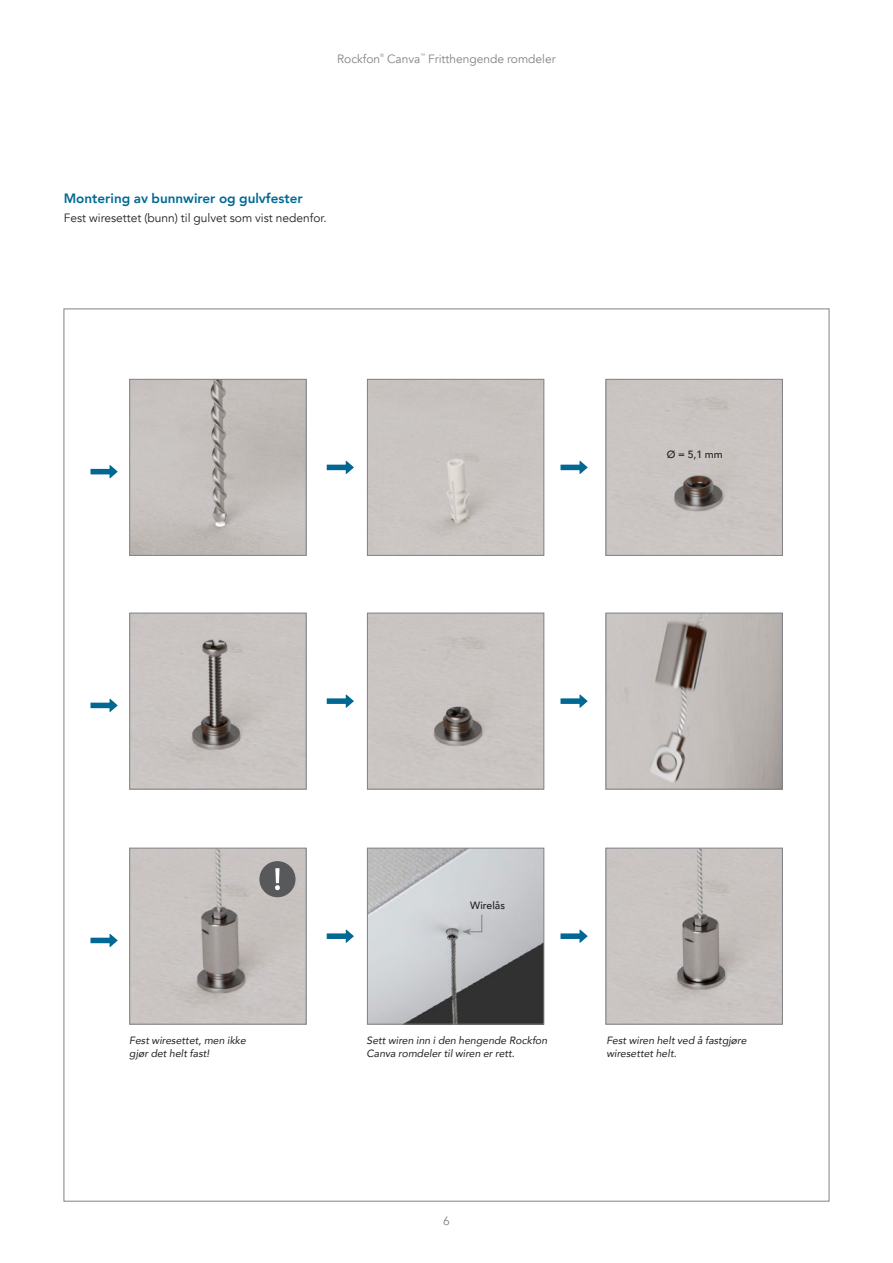
<style>
.page{position:relative;width:893px;height:1263px;background:#fff}
.page>*{position:absolute;margin:0;border:0;box-sizing:border-box;transform-origin:0 0}
.t1{font:800 13.5px "Avenir";color:#006893}
.t2{font:12px "Avenir";color:#231f20}
.t3{font:12px "Avenir";color:#808285}
.t4{font:italic 10.5px/12.6px "Avenir";color:#231f20}
.t5{font:500 10.5px "Avenir";color:#231f20}
.t6{font:4.8px "Avenir";color:#808285}
</style>
<div class="page">
<img style="left:132px;top:381px;width:172px;height:172px">
<div style="left:130px;top:379px;width:176px;height:176px;border:1px solid #808285"></div>
<img style="left:132px;top:615px;width:172px;height:172px">
<div style="left:130px;top:613px;width:176px;height:176px;border:1px solid #808285"></div>
<img style="left:132px;top:850px;width:172px;height:172px">
<div style="left:130px;top:848px;width:176px;height:176px;border:1px solid #808285"></div>
<div style="left:369px;top:381px;width:173px;height:172px;background:#c9c4c1"></div>
<div style="left:367px;top:379px;width:177px;height:176px;border:1px solid #808285"></div>
<div style="left:369px;top:615px;width:173px;height:172px;background:#c9c4c1"></div>
<div style="left:367px;top:613px;width:177px;height:176px;border:1px solid #808285"></div>
<img style="left:608px;top:850px;width:173px;height:172px">
<div style="left:606px;top:848px;width:177px;height:176px;border:1px solid #808285"></div>
<div style="left:608px;top:381px;width:173px;height:172px;background:#cac5c2"></div>
<div style="left:606px;top:379px;width:177px;height:176px;border:1px solid #808285"></div>
<img style="left:608px;top:615px;width:173px;height:172px">
<div style="left:606px;top:613px;width:177px;height:176px;border:1px solid #808285"></div>
<img style="left:369px;top:850px;width:173px;height:172px">
<div style="left:367px;top:848px;width:177px;height:176px;border:1px solid #808285"></div>
<svg style="left:327px;top:461px;width:27px;height:13px"></svg>
<svg style="left:327px;top:694px;width:27px;height:14px"></svg>
<svg style="left:327px;top:929px;width:27px;height:14px"></svg>
<svg style="left:560px;top:461px;width:28px;height:13px"></svg>
<svg style="left:560px;top:694px;width:28px;height:14px"></svg>
<svg style="left:560px;top:929px;width:28px;height:14px"></svg>
<svg style="left:90px;top:465px;width:28px;height:13px"></svg>
<svg style="left:90px;top:699px;width:28px;height:13px"></svg>
<svg style="left:90px;top:934px;width:28px;height:13px"></svg>
<svg style="left:462px;top:914px;width:20px;height:21px"></svg>
<div style="left:259px;top:861px;width:37px;height:36px;background:#58595b;border-radius:50%"></div>
<svg style="left:275px;top:868px;width:5px;height:22px"></svg>
<p class="t3" style="left:337px;top:52px;width:45px">Rockfon</p>
<p class="t6" style="left:380px;top:53px;width:5px">®</p>
<p class="t3" style="left:387px;top:52px;width:35px">Canva</p>
<p class="t6" style="left:420px;top:53px;width:6px">™</p>
<p class="t3" style="left:428px;top:52px;width:129px">Fritthengende romdeler</p>
<p class="t1" style="left:64px;top:188px;width:240px">Montering av bunnwirer og gulvfester</p>
<p class="t2" style="left:64px;top:211px;width:264px">Fest wiresettet (bunn) til gulvet som vist nedenfor.</p>
<p class="t5" style="left:667px;top:445px;width:57px">Ø = 5,1 mm</p>
<p class="t5" style="left:470px;top:896px;width:36px">Wirelås</p>
<p class="t4" style="left:129px;top:1034px;width:118px">Fest wiresettet, men ikke gjør det helt fast!</p>
<p class="t4" style="left:367px;top:1034px;width:182px">Sett wiren inn i den hengende Rockfon<br>Canva romdeler til wiren er rett.</p>
<p class="t4" style="left:606px;top:1034px;width:142px">Fest wiren helt ved å fastgjøre wiresettet helt.</p>
<p class="t3" style="left:443px;top:1213px;width:8px">6</p>
</div>
